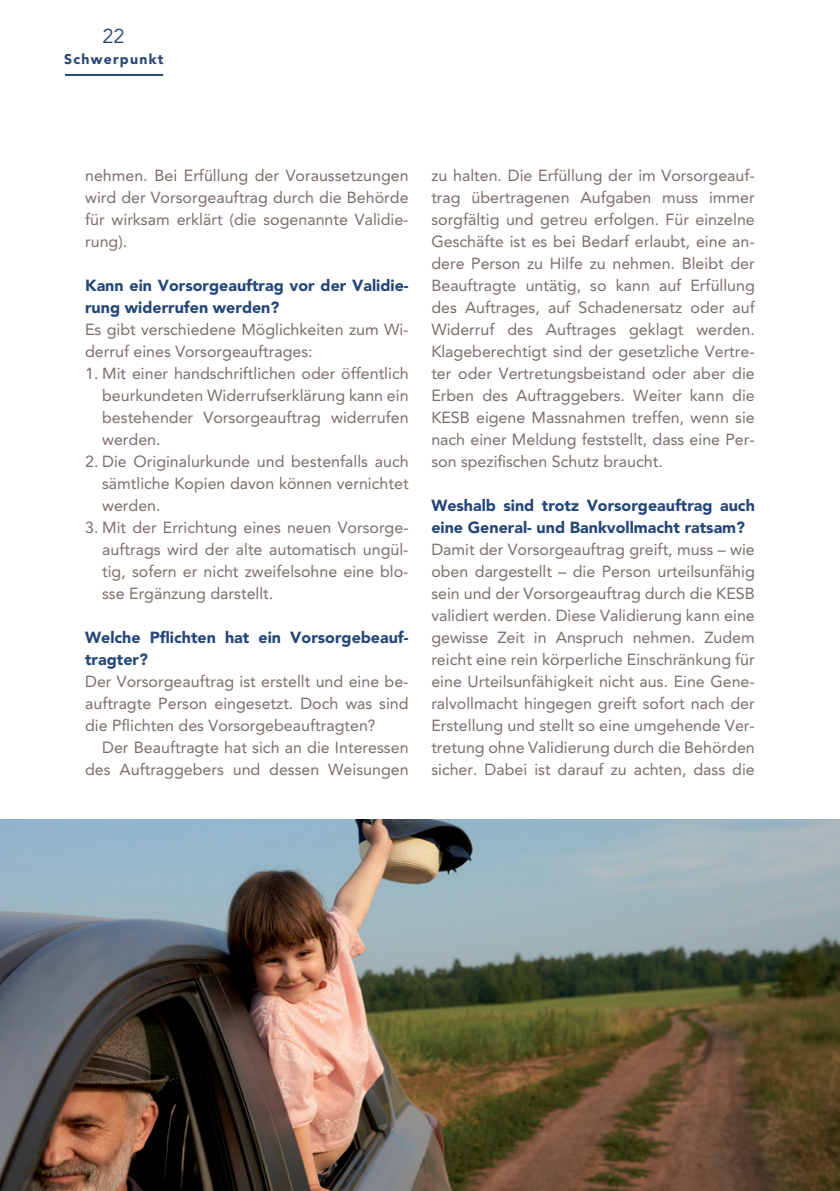
<style>
.page{position:relative;width:840px;height:1191px;background:#fff}
.page>*{position:absolute;margin:0;border:0;box-sizing:border-box;transform-origin:0 0}
.t1{font:20px "Avenir LT Std";color:#244678}
.t2{font:16px/22px "Avenir LT Std";color:#7a6e69;text-align:justify}
.t3{font:900 16px/22px "Avenir LT Std";color:#244678}
.t4{font:900 14px "Avenir LT Std";color:#244678}
</style>
<div class="page">
<hr style="left:65px;top:74px;width:98px;height:2px;background:#244678">
<img style="left:0;top:819px;width:839px;height:372px">
<p class="t1" style="left:102px;top:24px;width:24px">22</p>
<p class="t4" style="left:64px;top:51px;width:101px">Schwerpunkt</p>
<p class="t2" style="left:85px;top:164px;width:325px">nehmen. Bei Erfüllung der Voraussetzungen wird der Vorsorgeauftrag durch die Behörde für wirksam erklärt (die sogenannte Validie&shy;rung).</p>
<p class="t3" style="left:85px;top:274px;width:325px">Kann ein Vorsorgeauftrag vor der Validie&shy;rung widerrufen werden?</p>
<p class="t2" style="left:85px;top:318px;width:325px">Es gibt verschiedene Möglichkeiten zum Wi&shy;derruf eines Vorsorgeauftrages:</p>
<p class="t2" style="left:102px;top:362px;width:308px;text-indent:-17px">1. Mit einer handschriftlichen oder öffentlich beurkundeten Widerrufserklärung kann ein bestehender Vorsorgeauftrag widerrufen werden.</p>
<p class="t2" style="left:102px;top:450px;width:308px;text-indent:-17px">2. Die Originalurkunde und bestenfalls auch sämtliche Kopien davon können vernichtet werden.</p>
<p class="t2" style="left:102px;top:516px;width:308px;text-indent:-17px">3. Mit der Errichtung eines neuen Vorsorge&shy;auftrags wird der alte automatisch ungül&shy;tig, sofern er nicht zweifelsohne eine blo&shy;sse Ergänzung darstellt.</p>
<p class="t3" style="left:85px;top:626px;width:325px">Welche Pflichten hat ein Vorsorgebeauf&shy;tragter?</p>
<p class="t2" style="left:85px;top:670px;width:325px">Der Vorsorgeauftrag ist erstellt und eine be&shy;auftragte Person eingesetzt. Doch was sind die Pflichten des Vorsorgebeauftragten?</p>
<p class="t2" style="left:85px;top:736px;width:325px;text-align:right">Der Beauftragte hat sich an die Interessen des Auftraggebers und dessen Weisungen</p>
<p class="t2" style="left:431px;top:164px;width:325px">zu halten. Die Erfüllung der im Vorsorgeauf&shy;trag übertragenen Aufgaben muss immer sorgfältig und getreu erfolgen. Für einzelne Geschäfte ist es bei Bedarf erlaubt, eine an&shy;dere Person zu Hilfe zu nehmen. Bleibt der Beauftragte untätig, so kann auf Erfüllung des Auftrages, auf Schadenersatz oder auf Widerruf des Auftrages geklagt werden.<br>Klageberechtigt sind der gesetzliche Vertre&shy;ter oder Vertretungsbeistand oder aber die Erben des Auftraggebers. Weiter kann die KESB eigene Massnahmen treffen, wenn sie nach einer Meldung feststellt, dass eine Per&shy;son spezifischen Schutz braucht.</p>
<p class="t3" style="left:431px;top:494px;width:325px">Weshalb sind trotz Vorsorgeauftrag auch eine General- und Bankvollmacht ratsam?</p>
<p class="t2" style="left:431px;top:538px;width:325px">Damit der Vorsorgeauftrag greift, muss – wie oben dargestellt – die Person urteilsunfähig sein und der Vorsorgeauftrag durch die KESB validiert werden. Diese Validierung kann eine gewisse Zeit in Anspruch nehmen. Zudem reicht eine rein körperliche Einschränkung für eine Urteilsunfähigkeit nicht aus. Eine Gene&shy;ralvollmacht hingegen greift sofort nach der Erstellung und stellt so eine umgehende Ver&shy;tretung ohne Validierung durch die Behörden sicher. Dabei ist darauf zu achten, dass die</p>
</div>
